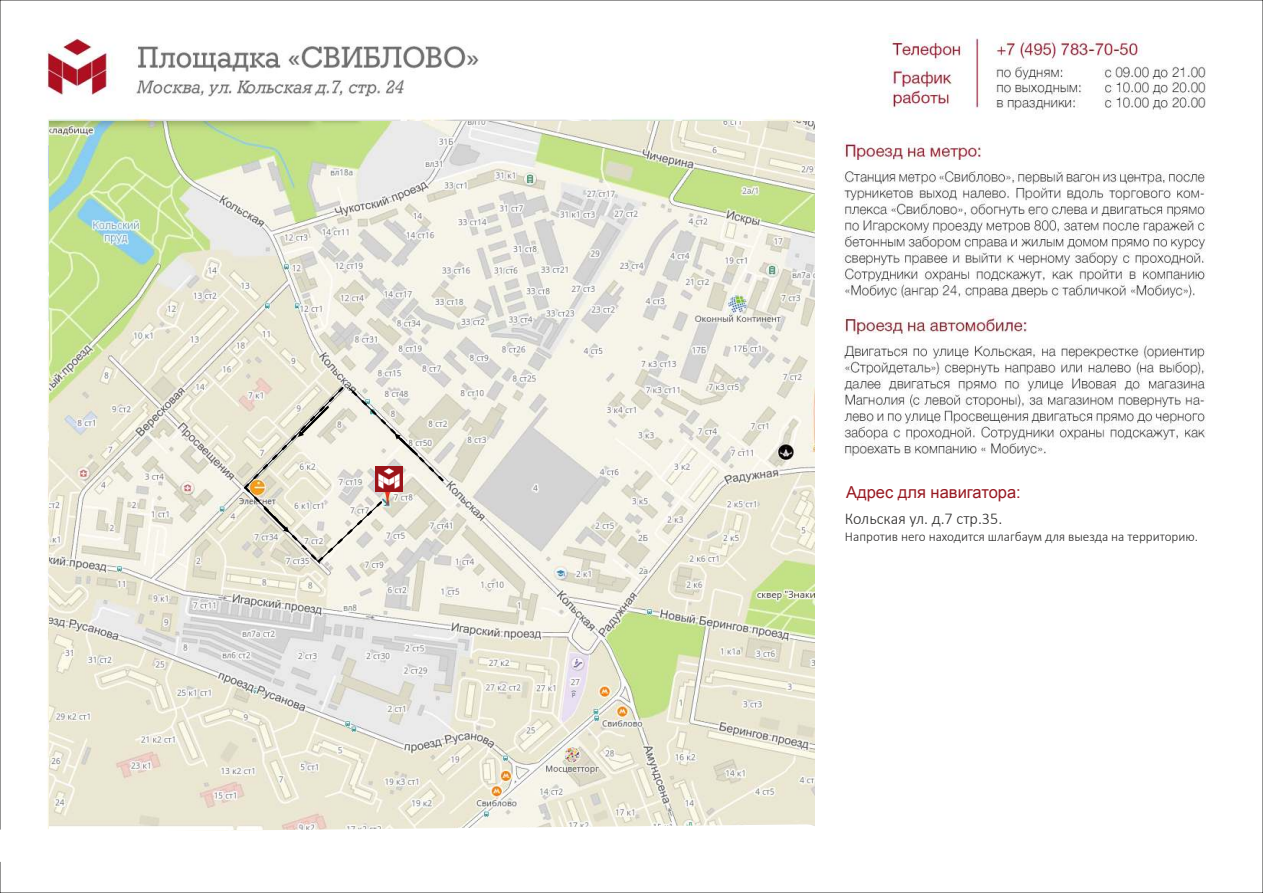
<style>
.page{position:relative;width:1263px;height:893px;background:#fff}
.page>*{position:absolute;margin:0;border:0;box-sizing:border-box;transform-origin:0 0}
.t1{font:300 16.5px "Calibri";color:#2b2a29}
.t2{font:16.5px "Arial";color:#981922}
.t3{font:300 13.5px "Calibri";color:#2b2a29}
</style>
<div class="page">
<img style="left:46px;top:33px;width:1160px;height:774px">
<img style="left:49px;top:121px;width:766px;height:686px">
<svg style="left:48px;top:807px;width:767px;height:24px"></svg>
<svg style="left:241px;top:385px;width:205px;height:182px;background:#e3e0d4"></svg>
<img style="left:376px;top:467px;width:27px;height:24px">
<p class="t2" style="left:846px;top:481px;width:176px">Адрес для навигатора:</p>
<p class="t1" style="left:845px;top:508px;width:159px">Кольская ул. д.7 стр.35.</p>
<p class="t3" style="left:845px;top:528px;width:355px">Напротив него находится шлагбаум для выезда на территорию.</p>
</div>
